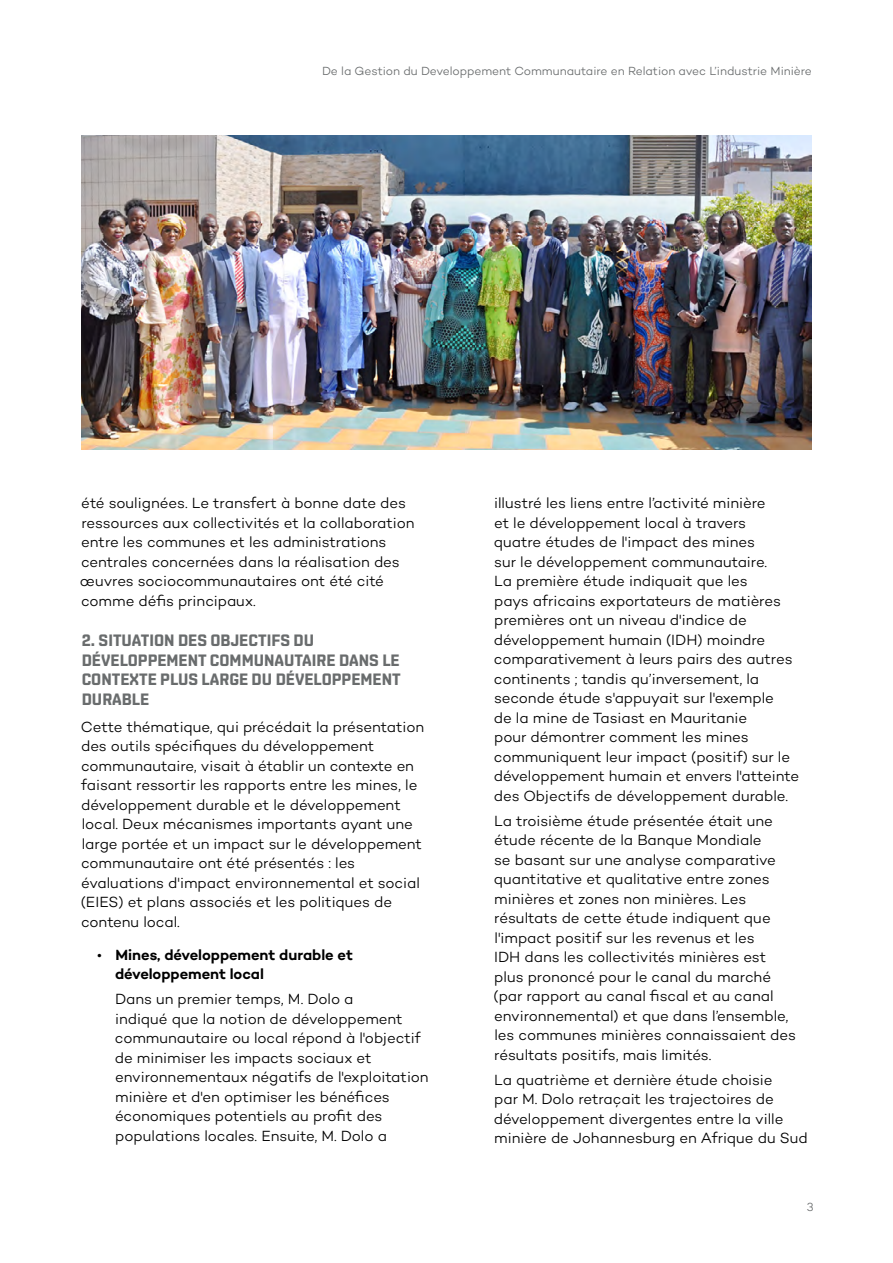
<style>
.page{position:relative;width:893px;height:1263px;background:#fff}
.page>*{position:absolute;margin:0;border:0;box-sizing:border-box;transform-origin:0 0}
.t1{font:700 16.5px/19.5px "Shentox";color:#696c6d}
.t2{font:300 15px/19.5px "Campton";letter-spacing:-.005em;color:#000}
.t3{font:600 15px/19.5px "Campton";letter-spacing:-.005em;color:#000}
.t4{font:300 12px "Campton";letter-spacing:-.005em;color:#696c6d}
.s1{font-weight:300}
</style>
<div class="page">
<img style="left:81px;top:135px;width:731px;height:314px">
<p class="t4" style="left:322px;top:64px;width:491px">De la Gestion du Developpement Communautaire en Relation avec L’industrie Minière</p>
<p class="t2" style="left:80px;top:493px;width:336px">été soulignées. Le transfert à bonne date des ressources aux collectivités et la collaboration entre les communes et les administrations centrales concernées dans la réalisation des œuvres sociocommunautaires ont été cité comme défis principaux.</p>
<p class="t1" style="left:82px;top:631px;width:321px">2. SITUATION DES OBJECTIFS DU<br>DÉVELOPPEMENT COMMUNAUTAIRE DANS LE<br>CONTEXTE PLUS LARGE DU DÉVELOPPEMENT<br>DURABLE</p>
<p class="t2" style="left:81px;top:717px;width:345px">Cette thématique, qui précédait la présentation des outils spécifiques du développement communautaire, visait à établir un contexte en faisant ressortir les rapports entre les mines, le développement durable et le développement local. Deux mécanismes importants ayant une large portée et un impact sur le développement communautaire ont été présentés : les évaluations d'impact environnemental et social (EIES) et plans associés et les politiques de contenu local.</p>
<p class="t3" style="left:115px;top:945px;width:239px;text-indent:-18px"><span class="s1">•</span> Mines, développement durable et développement local</p>
<p class="t2" style="left:115px;top:989px;width:315px">Dans un premier temps, M. Dolo a<br>indiqué que la notion de développement communautaire ou local répond à l'objectif de minimiser les impacts sociaux et environnementaux négatifs de l'exploitation minière et d'en optimiser les bénéfices économiques potentiels au profit des populations locales. Ensuite, M. Dolo a</p>
<p class="t2" style="left:494px;top:493px;width:307px">illustré les liens entre l’activité minière<br>et le développement local à travers<br>quatre études de l'impact des mines<br>sur le développement communautaire.<br>La première étude indiquait que les<br>pays africains exportateurs de matières premières ont un niveau d'indice de développement humain (IDH) moindre comparativement à leurs pairs des autres continents ; tandis qu’inversement, la seconde étude s'appuyait sur l'exemple<br>de la mine de Tasiast en Mauritanie<br>pour démontrer comment les mines communiquent leur impact (positif) sur le développement humain et envers l'atteinte des Objectifs de développement durable.</p>
<p class="t2" style="left:493px;top:811px;width:304px">La troisième étude présentée était une étude récente de la Banque Mondiale<br>se basant sur une analyse comparative quantitative et qualitative entre zones minières et zones non minières. Les résultats de cette étude indiquent que l'impact positif sur les revenus et les<br>IDH dans les collectivités minières est plus prononcé pour le canal du marché (par rapport au canal fiscal et au canal environnemental) et que dans l’ensemble, les communes minières connaissaient des résultats positifs, mais limités.</p>
<p class="t2" style="left:494px;top:1069px;width:315px">La quatrième et dernière étude choisie<br>par M. Dolo retraçait les trajectoires de développement divergentes entre la ville minière de Johannesburg en Afrique du Sud</p>
<p class="t4" style="left:807px;top:1199px;width:8px">3</p>
</div>
